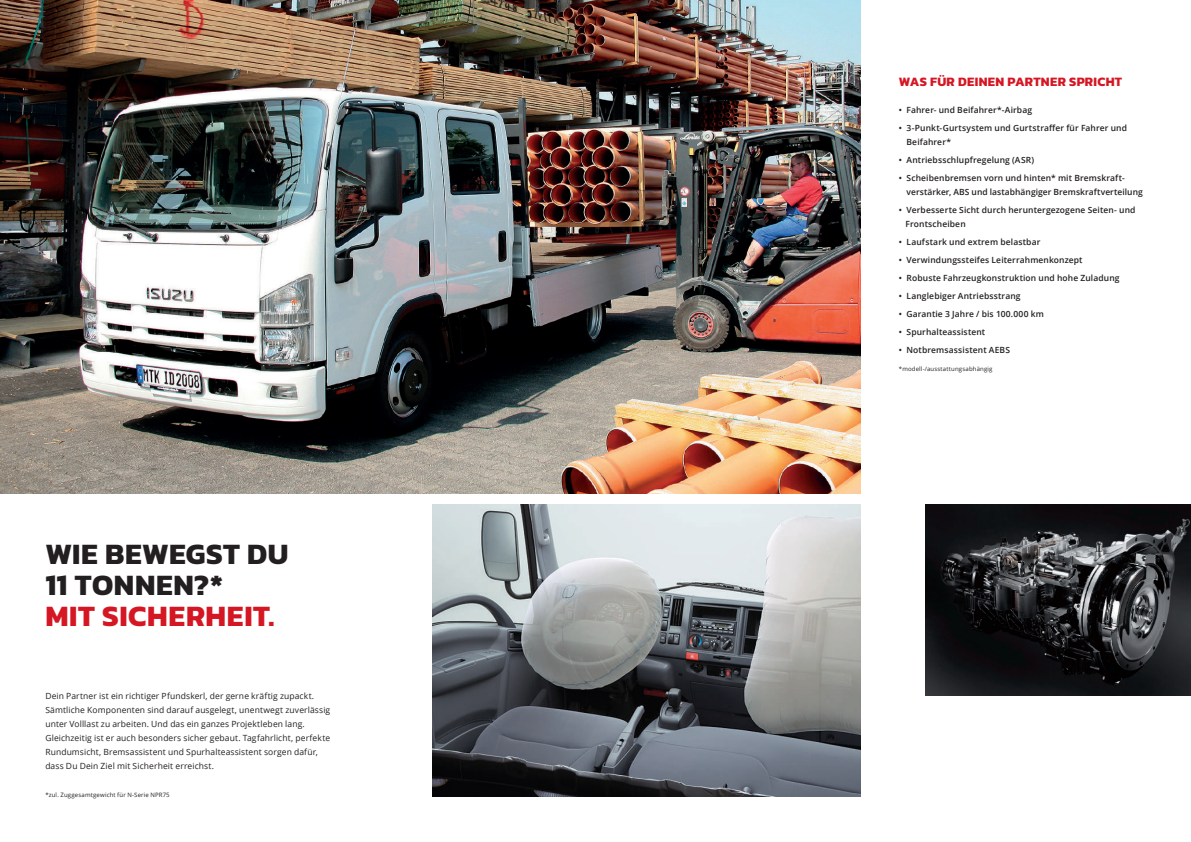
<style>
.page{position:relative;width:1191px;height:842px;background:#fff}
.page>*{position:absolute;margin:0;border:0;box-sizing:border-box;transform-origin:0 0}
.t1{font:700 30px/31px "Kanit";letter-spacing:.02em;color:#231f20}
.t2{font:700 30px "Kanit";letter-spacing:.02em;color:#d51724}
.t3{font:700 13px "Kanit";letter-spacing:.025em;color:#d51724}
.t4{font:600 8.5px/14px "Open Sans";letter-spacing:.015em;color:#231f20}
.t5{font:8.5px/14px "Open Sans";letter-spacing:.015em;color:#231f20}
.t6{font:6px "Open Sans";letter-spacing:.025em;color:#231f20}
</style>
<div class="page">
<img style="left:0;top:0;width:861px;height:493px">
<img style="left:925px;top:505px;width:266px;height:191px">
<img style="left:432px;top:505px;width:429px;height:292px">
<h1 class="t1" style="left:45px;top:537px;width:245px">WIE BEWEGST DU<br>11 TONNEN?*</h1>
<h1 class="t2" style="left:45px;top:592px;width:231px">MIT SICHERHEIT.</h1>
<p class="t5" style="left:45px;top:688px;width:286px">Dein Partner ist ein richtiger Pfundskerl, der gerne kräftig zupackt.<br>Sämtliche Komponenten sind darauf ausgelegt, unentwegt zuverlässig unter Volllast zu arbeiten. Und das ein ganzes Projektleben lang.<br>Gleichzeitig ist er auch besonders sicher gebaut. Tagfahrlicht, perfekte Rundumsicht, Bremsassistent und Spurhalteassistent sorgen dafür, dass Du Dein Ziel mit Sicherheit erreichst.</p>
<p class="t6" style="left:45px;top:790px;width:126px">*zul. Zuggesamtgewicht für N-Serie NPR75</p>
<h2 class="t3" style="left:899px;top:71px;width:225px">WAS FÜR DEINEN PARTNER SPRICHT</h2>
<p class="t4" style="left:899px;top:103px;width:135px">• Fahrer- und Beifahrer*-Airbag</p>
<p class="t4" style="left:906px;top:121px;width:222px;text-indent:-8px">• 3-Punkt-Gurtsystem und Gurtstraffer für Fahrer und<br>Beifahrer*</p>
<p class="t4" style="left:899px;top:153px;width:137px">• Antriebsschlupfregelung (ASR)</p>
<p class="t4" style="left:906px;top:171px;width:238px;text-indent:-8px">• Scheibenbremsen vorn und hinten* mit Bremskraft&shy;verstärker, ABS und lastabhängiger Bremskraftverteilung</p>
<p class="t4" style="left:905px;top:203px;width:231px;text-indent:-7px">• Verbesserte Sicht durch heruntergezogene Seiten- und<br>Frontscheiben</p>
<p class="t4" style="left:899px;top:235px;width:143px">• Laufstark und extrem belastbar</p>
<p class="t4" style="left:899px;top:253px;width:185px">• Verwindungssteifes Leiterrahmenkonzept</p>
<p class="t4" style="left:899px;top:271px;width:222px">• Robuste Fahrzeugkonstruktion und hohe Zuladung</p>
<p class="t4" style="left:899px;top:289px;width:123px">• Langlebiger Antriebsstrang</p>
<p class="t4" style="left:899px;top:307px;width:147px">• Garantie 3 Jahre / bis 100.000 km</p>
<p class="t4" style="left:899px;top:325px;width:88px">• Spurhalteassistent</p>
<p class="t4" style="left:899px;top:343px;width:113px">• Notbremsassistent AEBS</p>
<p class="t6" style="left:899px;top:365px;width:95px">*modell-/ausstattungsabhängig</p>
</div>
